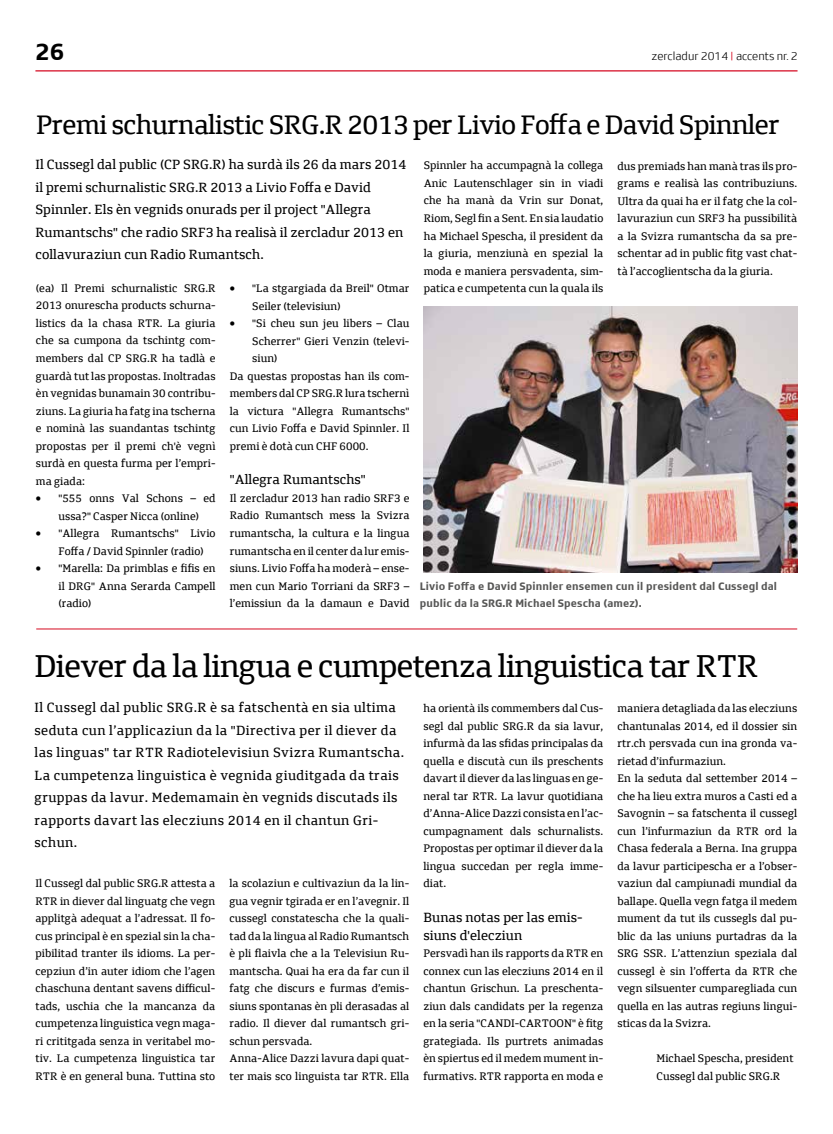
<style>
.page{position:relative;width:833px;height:1134px;background:#fff}
.page>*{position:absolute;margin:0;border:0;box-sizing:border-box;transform-origin:0 0}
.t1{font:32.5px "SRGSSR Type Serif";letter-spacing:-.02em;color:#000}
.t2{font:27.5px "SRGSSR Type Serif";letter-spacing:-.02em;color:#000}
.t3{font:700 25px "SRGSSR Type";color:#000}
.t4{font:13.75px/22.5px "SRGSSR Type Serif";letter-spacing:.03em;color:#000}
.t5{font:13.75px/22.5px "SRGSSR Type Serif";letter-spacing:.005em;color:#000}
.t6{font:300 11.88px "SRGSSR Type";color:#000}
.t7{font:11.25px/17.5px "SRGSSR Type Serif";letter-spacing:.005em;color:#000;text-align:justify}
.t8{font:700 11.25px/17.5px "SRGSSR Type";letter-spacing:.01em;color:#565655}
.s1{color:#d50920}
</style>
<div class="page">
<hr style="left:35px;top:70px;width:762px;height:1px;background:#d50920">
<img style="left:423px;top:306px;width:374px;height:267px">
<hr style="left:36px;top:629px;width:761px;height:1px;background:#d50920">
<h3 class="t3" style="left:35px;top:37px;width:30px">26</h3>
<p class="t6" style="left:651px;top:50px;width:147px">zercladur 2014 <span class="s1">|</span> accents nr.2</p>
<h2 class="t2" style="left:36px;top:109px;width:745px">Premi schurnalistic SRG.R 2013 per Livio Foffa e David Spinnler</h2>
<p class="t5" style="left:35px;top:153px;width:372px">Il Cussegl dal public (CP SRG.R) ha surdà ils 26 da mars 2014 il premi schurnalistic SRG.R 2013 a Livio Foffa e David Spinnler. Els èn vegnids onurads per il project "Allegra Rumantschs" che radio SRF3 ha realisà il zercladur 2013 en collavuraziun cun Radio Rumantsch.</p>
<p class="t7" style="left:424px;top:157px;width:181px">Spinnler ha accumpagnà la collega Anic Lautenschlager sin in viadi che ha manà da Vrin sur Donat, Riom, Segl fin a Sent. En sia laudatio ha Michael Spescha, il president da la giuria, menziunà en spezial la moda e maniera persvadenta, sim&shy;patica e cumpetenta cun la quala ils</p>
<p class="t7" style="left:617px;top:157px;width:181px">dus premiads han manà tras ils pro&shy;grams e realisà las contribuziuns.<br>Ultra da quai ha er il fatg che la col&shy;lavuraziun cun SRF3 ha pussibilità a la Svizra rumantscha da sa pre&shy;schentar ad in public fitg vast chat&shy;tà l’accoglientscha da la giuria.</p>
<p class="t7" style="left:36px;top:279px;width:181px">(ea) Il Premi schurnalistic SRG.R 2013 onurescha products schurna&shy;listics da la chasa RTR. La giuria che sa cumpona da tschintg com&shy;members dal CP SRG.R ha tadlà e guardà tut las propostas. Inoltradas èn vegnidas bunamain 30 contribu&shy;ziuns. La giuria ha fatg ina tscherna e nominà las suandantas tschintg propostas per il premi ch'è vegnì surdà en questa furma per l’empri&shy;ma giada:</p>
<p class="t7" style="left:36px;top:489px;width:181px;text-align:center">• "555 onns Val Schons – ed ussa?" Casper Nicca (online)</p>
<p class="t7" style="left:58px;top:524px;width:159px;text-indent:-22px">• "Allegra Rumantschs" Livio<br>Foffa / David Spinnler (radio)</p>
<p class="t7" style="left:58px;top:559px;width:159px;text-indent:-22px">• "Marella: Da primblas e fifis en il DRG" Anna Serarda Campell (radio)</p>
<p class="t7" style="left:252px;top:279px;width:159px;text-indent:-22px">• "La stgargiada da Breil" Otmar<br>Seiler (televisiun)</p>
<p class="t7" style="left:230px;top:314px;width:181px">• "Si cheu sun jeu libers – Clau</p>
<p class="t7" style="left:252px;top:332px;width:159px">Scherrer" Gieri Venzin (televi-</p>
<p class="t7" style="left:252px;top:349px;width:27px">siun)</p>
<p class="t7" style="left:230px;top:367px;width:181px">Da questas propostas han ils com-</p>
<p class="t7" style="left:230px;top:384px;width:181px">members dal CP SRG.R lura tschernì</p>
<p class="t7" style="left:230px;top:402px;width:181px">la victura "Allegra Rumantschs"</p>
<p class="t7" style="left:230px;top:419px;width:181px">cun Livio Foffa e David Spinnler. Il</p>
<p class="t7" style="left:230px;top:437px;width:140px">premi è dotà cun CHF 6000.</p>
<p class="t5" style="left:230px;top:468px;width:137px">"Allegra Rumantschs"</p>
<p class="t7" style="left:230px;top:489px;width:181px">Il zercladur 2013 han radio SRF3 e Radio Rumantsch mess la Svizra rumantscha, la cultura e la lingua rumantscha en il center da lur emis&shy;siuns. Livio Foffa ha moderà – ense&shy;men cun Mario Torriani da SRF3 – l’emissiun da la damaun e David</p>
<p class="t8" style="left:420px;top:577px;width:359px">Livio Foffa e David Spinnler ensemen cun il president dal Cussegl dal public da la SRG.R Michael Spescha (amez).</p>
<h1 class="t1" style="left:35px;top:647px;width:725px">Diever da la lingua e cumpetenza linguistica tar RTR</h1>
<p class="t4" style="left:35px;top:696px;width:371px">Il Cussegl dal public SRG.R è sa fatschentà en sia ultima seduta cun l’applicaziun da la "Directiva per il diever da las linguas" tar RTR Radiotelevisiun Svizra Rumantscha.<br>La cumpetenza linguistica è vegnida giuditgada da trais gruppas da lavur. Medemamain èn vegnids discutads ils rapports davart las elecziuns 2014 en il chantun Gri&shy;schun.</p>
<p class="t7" style="left:617px;top:699px;width:181px;text-align:left">maniera detagliada da las elecziuns chantunalas 2014, ed il dossier sin rtr.ch persvada cun ina gronda va&shy;rietad d’infurmaziun.<br>En la seduta dal settember 2014 – che ha lieu extra muros a Casti ed a<br>Savognin – sa fatschenta il cussegl cun l’infurmaziun da RTR ord la<br>Chasa federala a Berna. Ina gruppa da lavur participescha er a l’obser&shy;vaziun dal campiunadi mundial da ballape. Quella vegn fatga il medem mument da tut ils cussegls dal pu&shy;blic da las uniuns purtadras da la<br>SRG SSR. L’attenziun speziala dal cussegl è sin l’offerta da RTR che vegn silsuenter cumparegliada cun quella en las autras regiuns lingui&shy;sticas da la Svizra.</p>
<p class="t7" style="left:656px;top:1049px;width:139px">Michael Spescha, president<br>Cussegl dal public SRG.R</p>
<p class="t7" style="left:423px;top:699px;width:181px">ha orientà ils commembers dal Cus&shy;segl dal public SRG.R da sia lavur, infurmà da las sfidas principalas da quella e discutà cun ils preschents davart il diever da las linguas en ge&shy;neral tar RTR. La lavur quotidiana d’Anna-Alice Dazzi consista en l’ac&shy;cumpagnament dals schurnalists.<br>Propostas per optimar il diever da la lingua succedan per regla imme&shy;diat.</p>
<p class="t5" style="left:423px;top:908px;width:161px;line-height:17.5px">Bunas notas per las emis&shy;siuns d'elecziun</p>
<p class="t7" style="left:423px;top:944px;width:181px">Persvadì han ils rapports da RTR en connex cun las elecziuns 2014 en il chantun Grischun. La preschenta&shy;ziun dals candidats per la regenza en la seria "CANDI-CARTOON" è fitg grategiada. Ils purtrets animadas èn spiertus ed il medem mument in&shy;furmativs. RTR rapporta en moda e</p>
<p class="t7" style="left:35px;top:874px;width:181px">Il Cussegl dal public SRG.R attesta a RTR in diever dal linguatg che vegn applitgà adequat a l’adressat. Il fo&shy;cus principal è en spezial sin la cha&shy;pibilitad tranter ils idioms. La per&shy;cepziun d’in auter idiom che l’agen chaschuna dentant savens difficul&shy;tads, uschia che la mancanza da cumpetenza linguistica vegn maga&shy;ri crititgada senza in veritabel mo&shy;tiv. La cumpetenza linguistica tar RTR è en general buna. Tuttina sto</p>
<p class="t7" style="left:229px;top:874px;width:181px;text-align:left">la scolaziun e cultivaziun da la lin&shy;gua vegnir tgirada er en l’avegnir. Il cussegl constatescha che la quali&shy;tad da la lingua al Radio Rumantsch è pli flaivla che a la Televisiun Ru&shy;mantscha. Quai ha era da far cun il fatg che discurs e furmas d’emis&shy;siuns spontanas èn pli derasadas al radio. Il diever dal rumantsch gri&shy;schun persvada.<br>Anna-Alice Dazzi lavura dapi quat&shy;ter mais sco linguista tar RTR. Ella</p>
</div>
